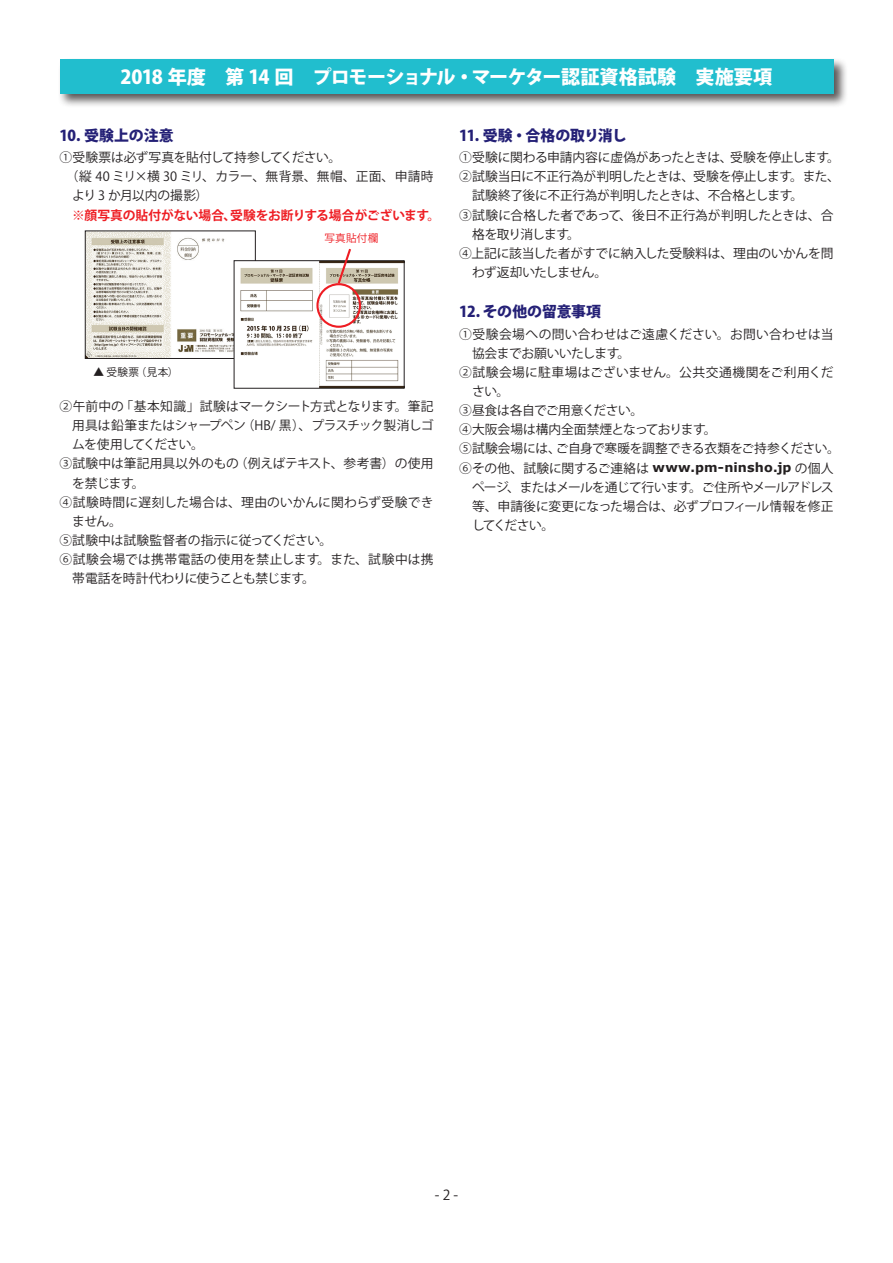
<style>
.page{position:relative;width:893px;height:1263px;background:#fff}
.page>*{position:absolute;margin:0;border:0;box-sizing:border-box;transform-origin:0 0}
.t1{font:800 19.2px "Koz Go Pro";letter-spacing:-.035em;color:#fff}
.t2{font:800 14.85px "Koz Go Pr 6 N";letter-spacing:-.04em;color:#242076}
.t3{font:800 14.85px "Koz Go Pr 6 N";letter-spacing:-.01em;color:#242076}
.t4{font:800 14.85px "Koz Go Pr 6 N";letter-spacing:.01em;color:#242076}
.t5{font:13.8px "Koz Go Pr 6 N";color:#231f20}
.t6{font:12.75px/19.2px "Koz Go Pr 6 N";letter-spacing:-.015em;color:#231f20}
.t7{font:12.75px/19.2px "Koz Go Pr 6 N";letter-spacing:.015em;color:#231f20}
.t8{font:12.75px/19.2px "Koz Go Pr 6 N";letter-spacing:-.035em;color:#231f20}
.t9{font:12.75px/19.2px "Koz Go Pr 6 N";letter-spacing:.005em;color:#231f20}
.t10{font:12.75px/19.2px "Koz Go Pr 6 N";letter-spacing:.025em;color:#231f20}
.t11{font:700 12.75px "Koz Go Pr 6 N";letter-spacing:-.01em;color:#ee1d23}
.t12{font:10.65px "Koz Go Pr 6 N";color:#231f20}
.t13{font:10.65px "Koz Go Pr 6 N";letter-spacing:.02em;color:#ee1d23}
.s1{font-family:"Verdana";font-weight:700}
</style>
<div class="page">
<div style="left:57px;top:58px;width:791px;height:50px;background:#231f20;opacity:.75"></div>
<div style="left:60px;top:60px;width:773px;height:34px;background:#21bece"></div>
<img style="left:87px;top:233px;width:147px;height:124px">
<div style="left:85px;top:231px;width:171px;height:128px;border:1px solid #231f20"></div>
<img style="left:236px;top:262px;width:166px;height:124px">
<div style="left:234px;top:260px;width:170px;height:128px;border:1px solid #231f20"></div>
<div style="left:316px;top:283px;width:45px;height:45px;border:2px solid #ee1d23;border-radius:50%"></div>
<svg style="left:336px;top:248px;width:17px;height:38px"></svg>
<p class="t1" style="left:121px;top:64px;width:653px">2018 年度　第 14 回　プロモーショナル・マーケター認証資格試験　実施要項</p>
<p class="t4" style="left:60px;top:127px;width:116px">10. 受験上の注意</p>
<p class="t6" style="left:60px;top:148px;width:283px">①受験票は必ず写真を貼付して持参してください。</p>
<p class="t6" style="left:72px;top:167px;width:363px;text-indent:-6px">（縦 40 ミリ×横 30 ミリ、カラー、無背景、無帽、正面、申請時より 3 か月以内の撮影）</p>
<p class="t11" style="left:72px;top:208px;width:369px">※顔写真の貼付がない場合、受験をお断りする場合がございます。</p>
<p class="t12" style="left:94px;top:366px;width:87px">▲ 受験票（見本）</p>
<p class="t13" style="left:324px;top:232px;width:55px">写真貼付欄</p>
<p class="t6" style="left:72px;top:397px;width:363px;text-align:justify;text-indent:-13px">②午前中の「基本知識」試験はマークシート方式となります。筆記用具は鉛筆またはシャープペン（HB/ 黒）、プラスチック製消しゴムを使用してください。</p>
<p class="t6" style="left:72px;top:454px;width:363px;text-indent:-13px">③試験中は筆記用具以外のもの（例えばテキスト、参考書）の使用を禁じます。</p>
<p class="t7" style="left:72px;top:493px;width:363px;text-indent:-13px">④試験時間に遅刻した場合は、理由のいかんに関わらず受験できません。</p>
<p class="t6" style="left:60px;top:531px;width:274px">⑤試験中は試験監督者の指示に従ってください。</p>
<p class="t9" style="left:72px;top:550px;width:363px;text-indent:-13px">⑥試験会場では携帯電話の使用を禁止します。また、試験中は携帯電話を時計代わりに使うことも禁じます。</p>
<p class="t2" style="left:459px;top:127px;width:169px">11. 受験・合格の取り消し</p>
<p class="t6" style="left:459px;top:148px;width:382px">①受験に関わる申請内容に虚偽があったときは、受験を停止します。</p>
<p class="t8" style="left:472px;top:167px;width:369px;text-indent:-13px">②試験当日に不正行為が判明したときは、受験を停止します。また、試験終了後に不正行為が判明したときは、不合格とします。</p>
<p class="t6" style="left:472px;top:206px;width:363px;text-indent:-13px">③試験に合格した者であって、後日不正行為が判明したときは、合格を取り消します。</p>
<p class="t6" style="left:472px;top:244px;width:363px;text-indent:-13px">④上記に該当した者がすでに納入した受験料は、理由のいかんを問わず返却いたしません。</p>
<p class="t3" style="left:459px;top:303px;width:143px">12. その他の留意事項</p>
<p class="t7" style="left:472px;top:325px;width:363px;text-indent:-13px">①受験会場への問い合わせはご遠慮ください。お問い合わせは当協会までお願いいたします。</p>
<p class="t10" style="left:472px;top:363px;width:363px;text-indent:-13px">②試験会場に駐車場はございません。公共交通機関をご利用ください。</p>
<p class="t8" style="left:459px;top:401px;width:185px">③昼食は各自でご用意ください。</p>
<p class="t6" style="left:459px;top:420px;width:259px">④大阪会場は構内全面禁煙となっております。</p>
<p class="t6" style="left:459px;top:439px;width:382px">⑤試験会場には、ご自身で寒暖を調整できる衣類をご持参ください。</p>
<p class="t6" style="left:472px;top:459px;width:363px;text-align:justify;text-indent:-13px">⑥その他、試験に関するご連絡は <span class="s1">www.pm-ninsho.jp</span> の個人ページ、またはメールを通じて行います。ご住所やメールアドレス等、申請後に変更になった場合は、必ずプロフィール情報を修正してください。</p>
<p class="t5" style="left:435px;top:1187px;width:25px">- 2 -</p>
</div>
